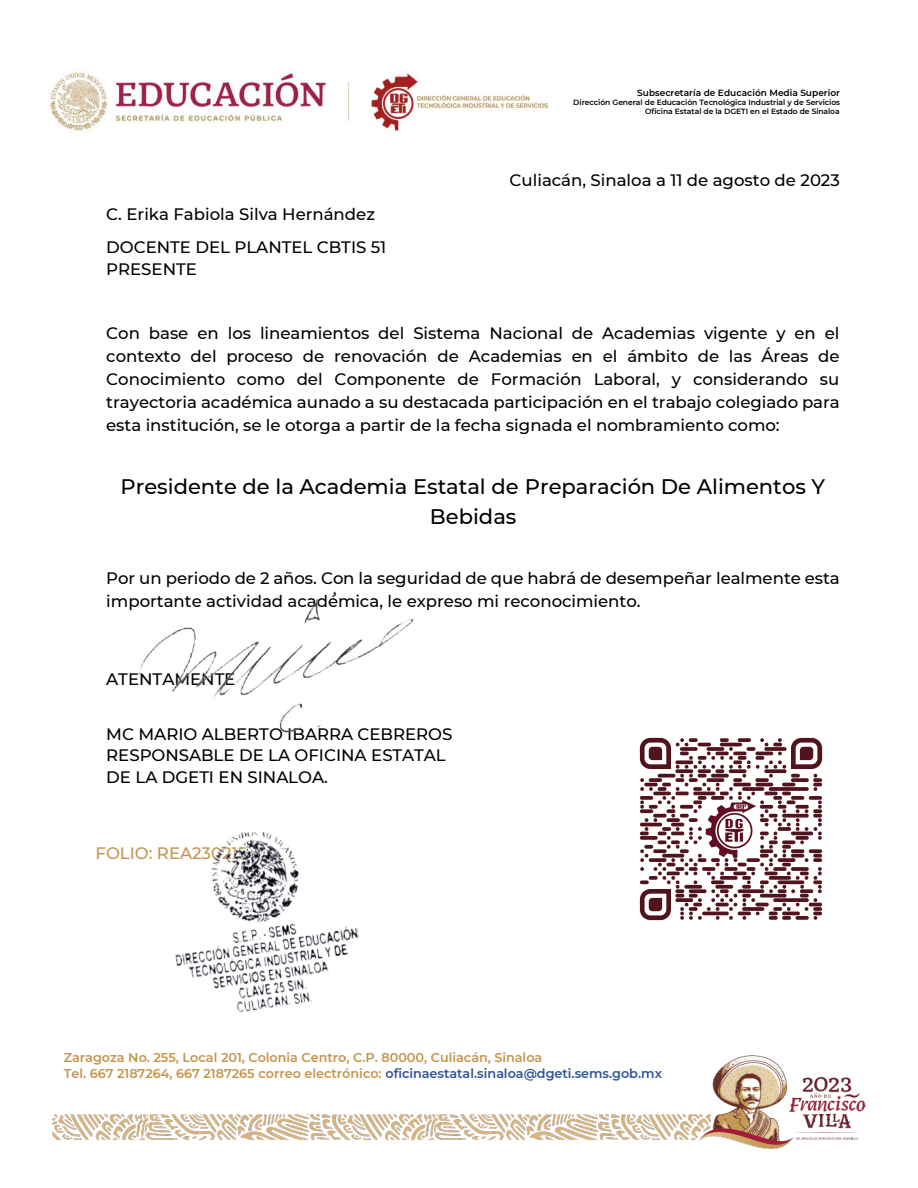
<style>
.page{position:relative;width:918px;height:1188px;background:#fff}
.page>*{position:absolute;margin:0;border:0;box-sizing:border-box;transform-origin:0 0}
.t1{font:500 21px/29.4px "Montserrat";color:#000;text-align:center}
.t2{font:500 16.5px/23.1px "Montserrat";color:#000}
.t3{font:500 16.5px "Montserrat";color:#c4944d}
.t4{font:600 12.75px/15.9px "Montserrat";color:#c4944d}
.t5{font:600 9px "Montserrat";color:#000}
.t6{font:600 7.5px/9px "Montserrat";letter-spacing:-.005em;color:#000;text-align:right}
.s1{color:#2f5496}
</style>
<div class="page">
<img style="left:53px;top:1055px;width:812px;height:93px">
<img style="left:50px;top:71px;width:500px;height:61px">
<img style="left:139px;top:591px;width:275px;height:142px">
<img style="left:175px;top:831px;width:184px;height:182px">
<img style="left:639px;top:737px;width:184px;height:184px">
<p class="t5" style="left:637px;top:86px;width:204px">Subsecretaría de Educación Media Superior</p>
<p class="t6" style="left:573px;top:98px;width:268px">Dirección General de Educación Tecnológica Industrial y de Servicios<br>Oficina Estatal de la DGETI en el Estado de Sinaloa</p>
<p class="t2" style="left:106px;top:196px;width:282px;line-height:33.5px">C. Erika Fabiola Silva Hernández<br>DOCENTE DEL PLANTEL CBTIS 51</p>
<p class="t2" style="left:106px;top:256px;width:92px">PRESENTE</p>
<p class="t2" style="left:509px;top:168px;width:332px">Culiacán, Sinaloa a 11 de agosto de 2023</p>
<p class="t2" style="left:106px;top:321px;width:735px;text-align:justify">Con base en los lineamientos del Sistema Nacional de Academias vigente y en el contexto del proceso de renovación de Academias en el ámbito de las Áreas de Conocimiento como del Componente de Formación Laboral, y considerando su trayectoria académica aunado a su destacada participación en el trabajo colegiado para esta institución, se le otorga a partir de la fecha signada el nombramiento como:</p>
<p class="t1" style="left:121px;top:471px;width:706px">Presidente de la Academia Estatal de Preparación De Alimentos Y<br>Bebidas</p>
<p class="t2" style="left:106px;top:565px;width:735px">Por un periodo de 2 años. Con la seguridad de que habrá de desempeñar lealmente esta importante actividad académica, le expreso mi reconocimiento.</p>
<p class="t2" style="left:106px;top:667px;width:131px">ATENTAMENTE</p>
<p class="t2" style="left:106px;top:723px;width:348px;line-height:21.5px">MC MARIO ALBERTO IBARRA CEBREROS<br>RESPONSABLE DE LA OFICINA ESTATAL<br>DE LA DGETI EN SINALOA.</p>
<p class="t3" style="left:96px;top:842px;width:153px">FOLIO: REA230215</p>
<p class="t4" style="left:64px;top:1049px;width:600px">Zaragoza No. 255, Local 201, Colonia Centro, C.P. 80000, Culiacán, Sinaloa<br>Tel. 667 2187264, 667 2187265 correo electrónico: <span class="s1">oficinaestatal.sinaloa@dgeti.sems.gob.mx</span></p>
</div>
